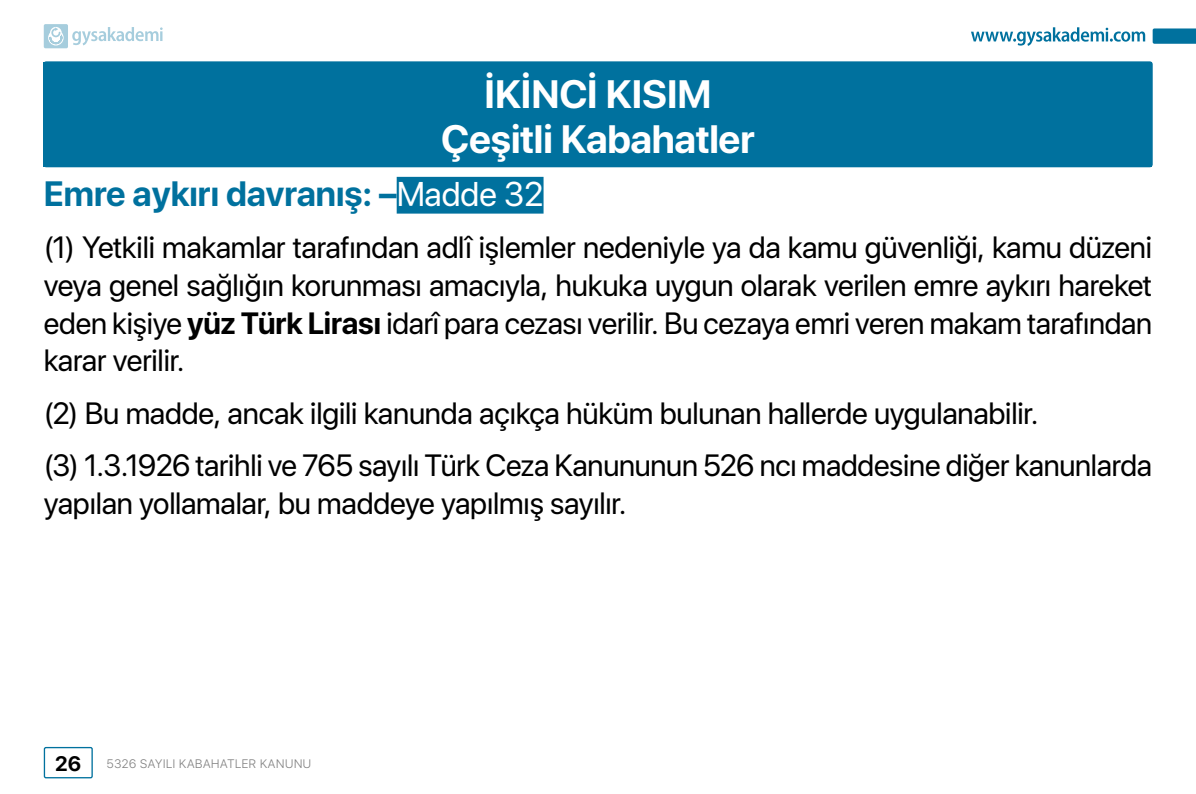
<style>
.page{position:relative;width:1196px;height:794px;background:#fff}
.page>*{position:absolute;margin:0;border:0;box-sizing:border-box;transform-origin:0 0}
.t1{font:700 39.38px/45.5px "SF Pro Display";letter-spacing:-.005em;color:#fff;text-align:center}
.t2{font:700 35px "SF Pro Display";color:#00719e}
.t3{font:30.62px/37.6px "SF Pro Display";letter-spacing:-.01em;color:#000;text-align:justify}
.t4{font:700 20.82px "SF Pro Display";color:#000}
.t5{font:300 12.25px "SF Pro Text";color:#808080}
.s1{font-weight:400;font-size:34.12px;color:#fff}
.s2{font-weight:700}
</style>
<div class="page">
<div style="left:44px;top:62px;width:1107px;height:105px;background:#00719e"></div>
<div style="left:43px;top:61px;width:1109px;height:106px;border:1px solid #00719e;border-radius:2px"></div>
<div style="left:396px;top:177px;width:147px;height:37px;background:#00719e"></div>
<div style="left:44px;top:747px;width:49px;height:31px;border:1px solid #00719e;border-radius:2px"></div>
<svg style="left:971px;top:27px;width:173px;height:19px"></svg>
<svg style="left:1152px;top:28px;width:43px;height:16px"></svg>
<svg style="left:44px;top:24px;width:119px;height:24px"></svg>
<p class="t1" style="left:441px;top:71px;width:315px">İKİNCİ KISIM<br>Çeşitli Kabahatler</p>
<p class="t2" style="left:44px;top:173px;width:501px">Emre aykırı davranış: –<span class="s1">Madde 32</span></p>
<p class="t3" style="left:44px;top:229px;width:1109px">(1) Yetkili makamlar tarafından adlî işlemler nedeniyle ya da kamu güvenliği, kamu düzeni veya genel sağlığın korunması amacıyla, hukuka uygun olarak verilen emre aykırı hareket eden kişiye <span class="s2">yüz Türk Lirası</span> idarî para cezası verilir. Bu cezaya emri veren makam tarafından karar verilir.</p>
<p class="t3" style="left:44px;top:386px;width:1109px;line-height:52.5px">(2) Bu madde, ancak ilgili kanunda açıkça hüküm bulunan hallerde uygulanabilir.<br>(3) 1.3.1926 tarihli ve 765 sayılı Türk Ceza Kanununun 526 ncı maddesine diğer kanunlarda</p>
<p class="t3" style="left:44px;top:484px;width:584px">yapılan yollamalar, bu maddeye yapılmış sayılır.</p>
<p class="t4" style="left:55px;top:751px;width:27px">26</p>
<p class="t5" style="left:106px;top:755px;width:206px">5326 SAYILI KABAHATLER KANUNU</p>
</div>
